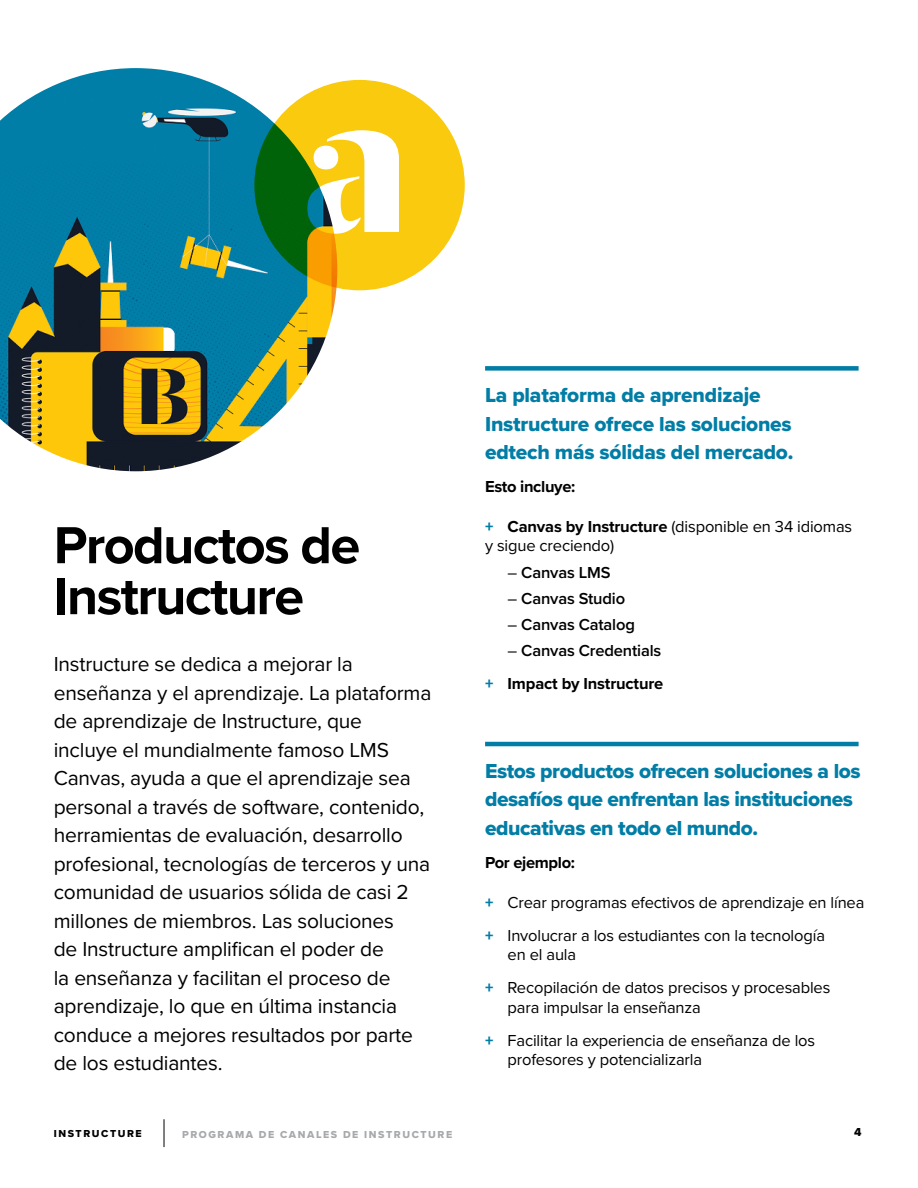
<style>
.page{position:relative;width:918px;height:1188px;background:#fff}
.page>*{position:absolute;margin:0;border:0;box-sizing:border-box;transform-origin:0 0}
.t1{font:700 54px/51px "Proxima Nova";letter-spacing:-.03em;color:#000}
.t2{font:21px/28.5px "Proxima Nova";letter-spacing:-.01em;color:#000}
.t3{font:21px/28.5px "Proxima Nova Extrabld";letter-spacing:-.02em;color:#017da6}
.t4{font:16.5px/33px "Proxima Nova";letter-spacing:-.01em;color:#000}
.t5{font:700 16.5px/33px "Proxima Nova";letter-spacing:-.02em;color:#000;text-align:right}
.t6{font:600 16.5px "Proxima Nova";letter-spacing:-.01em;color:#000}
.t7{font:12px "Proxima Nova Extrabld";color:#000}
.t8{font:10.5px "Proxima Nova Extrabld";letter-spacing:.15em;color:#a7a9ac}
.t9{font:10.5px "Proxima Nova Extrabld";letter-spacing:.15em;color:#000}
.s1{font-family:"Proxima Nova Extrabld";color:#017da6}
.s2{font-weight:700}
.s3{font-weight:400}
.s4{font-weight:600}
.s5{font-family:"Proxima Nova Extrabld";font-weight:400;color:#017da6}
</style>
<div class="page">
<svg style="left:164px;top:1119px;width:1px;height:28px"></svg>
<div style="left:254px;top:80px;width:211px;height:210px;background:#f9ca0e;border-radius:50%"></div>
<svg style="left:337px;top:130px;width:62px;height:104px"></svg>
<img style="left:0;top:68px;width:337px;height:403px">
<hr style="left:485px;top:742px;width:374px;height:4px;background:#017da6">
<div style="left:485px;top:366px;width:374px;height:5px;background:#017da6"></div>
<h1 class="t1" style="left:54px;top:519px;width:308px">Productos de<br>Instructure</h1>
<p class="t2" style="left:54px;top:649px;width:379px">Instructure se dedica a mejorar la enseñanza y el aprendizaje. La plataforma de aprendizaje de Instructure, que<br>incluye el mundialmente famoso LMS Canvas, ayuda a que el aprendizaje sea personal a través de software, contenido, herramientas de evaluación, desarrollo profesional, tecnologías de terceros y una comunidad de usuarios sólida de casi 2 millones de miembros. Las soluciones<br>de Instructure amplifican el poder de<br>la enseñanza y facilitan el proceso de aprendizaje, lo que en última instancia conduce a mejores resultados por parte de los estudiantes.</p>
<p class="t3" style="left:485px;top:381px;width:310px">La plataforma de aprendizaje<br>Instructure ofrece las soluciones edtech más sólidas del mercado.</p>
<p class="t5" style="left:485px;top:470px;width:92px">Esto incluye:</p>
<p class="t4" style="left:485px;top:516px;width:369px;line-height:19.5px"><span class="s1">+</span> <span class="s2">Canvas by Instructure</span> (disponible en 34 idiomas y sigue creciendo)</p>
<p class="t6" style="left:508px;top:560px;width:104px"><span class="s3">–</span> Canvas LMS</p>
<p class="t6" style="left:508px;top:586px;width:119px"><span class="s3">–</span> Canvas Studio</p>
<p class="t6" style="left:508px;top:612px;width:129px"><span class="s3">–</span> Canvas Catalog</p>
<p class="t5" style="left:485px;top:634px;width:180px"><span class="s3">–</span> <span class="s4">Canvas Credentials<br></span><span class="s5">+</span> Impact by Instructure</p>
<p class="t3" style="left:485px;top:756px;width:377px">Estos productos ofrecen soluciones a los desafíos que enfrentan las instituciones educativas en todo el mundo.</p>
<p class="t5" style="left:485px;top:845px;width:91px">Por ejemplo:</p>
<p class="t4" style="left:485px;top:885px;width:381px"><span class="s1">+</span> Crear programas efectivos de aprendizaje en línea <span class="s1">+</span> Involucrar a los estudiantes con la tecnología</p>
<p class="t4" style="left:485px;top:937px;width:347px;text-indent:23px">en el aula<br><span class="s1">+</span> Recopilación de datos precisos y procesables</p>
<p class="t4" style="left:485px;top:990px;width:332px;text-indent:23px">para impulsar la enseñanza<br><span class="s1">+</span> Facilitar la experiencia de enseñanza de los</p>
<p class="t4" style="left:508px;top:1042px;width:196px">profesores y potencializarla</p>
<p class="t9" style="left:54px;top:1126px;width:90px">INSTRUCTURE</p>
<p class="t8" style="left:182px;top:1127px;width:272px">PROGRAMA DE CANALES DE INSTRUCTURE</p>
<p class="t7" style="left:854px;top:1123px;width:9px">4</p>
</div>
